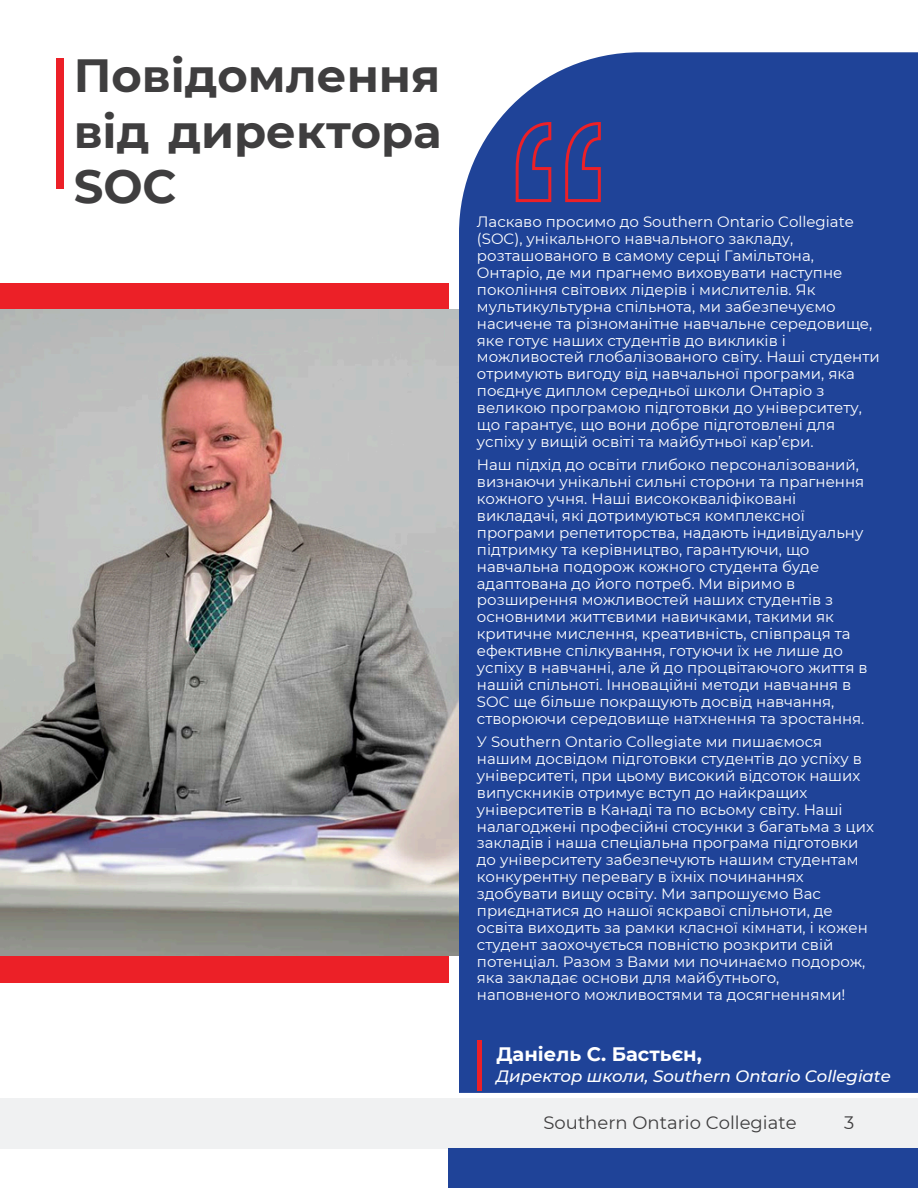
<style>
.page{position:relative;width:918px;height:1188px;background:#fff}
.page>*{position:absolute;margin:0;border:0;box-sizing:border-box;transform-origin:0 0}
.t1{font:700 46.5px/55.2px "Montserrat";color:#3f3e3f;text-align:justify}
.t2{font:700 19.5px "Montserrat";color:#fff}
.t3{font:18px "Montserrat";color:#3f3e3f}
.t4{font:italic 500 16.5px "Montserrat";color:#fff}
.t5{font:15px/16.8px "Montserrat";color:#fff}
</style>
<div class="page">
<div style="left:0;top:1098px;width:918px;height:51px;background:#f0f1f2"></div>
<div style="left:0;top:283px;width:448px;height:700px;background:#ec2027"></div>
<img style="left:0;top:310px;width:459px;height:646px">
<div style="left:56px;top:58px;width:8px;height:131px;background:#ec2027"></div>
<div style="left:448px;top:1149px;width:470px;height:39px;background:#1f4398"></div>
<div style="left:459px;top:52px;width:459px;height:1041px;background:#1f4398"></div>
<div style="left:477px;top:1041px;width:5px;height:49px;background:#ec2027"></div>
<svg style="left:516px;top:122px;width:85px;height:80px;background:#473b81"></svg>
<p class="t1" style="left:74px;top:48px;width:369px">Повідомлення від директора SOC</p>
<p class="t5" style="left:477px;top:214px;width:404px">Ласкаво просимо до Southern Ontario Collegiate (SOC), унікального навчального закладу, розташованого в самому серці Гамільтона, Онтаріо, де ми прагнемо виховувати наступне покоління світових лідерів і мислителів. Як мультикультурна спільнота, ми забезпечуємо насичене та різноманітне навчальне середовище, яке готує наших студентів до викликів і можливостей глобалізованого світу. Наші студенти отримують вигоду від навчальної програми, яка поєднує диплом середньої школи Онтаріо з великою програмою підготовки до університету, що гарантує, що вони добре підготовлені для успіху у вищій освіті та майбутньої кар’єри.</p>
<h2 class="t5" style="left:477px;top:457px;width:392px">Наш підхід до освіти глибоко персоналізований, визнаючи унікальні сильні сторони та прагнення кожного учня. Наші висококваліфіковані викладачі, які дотримуються комплексної програми репетиторства, надають індивідуальну підтримку та керівництво, гарантуючи, що навчальна подорож кожного студента буде адаптована до його потреб. Ми віримо в розширення можливостей наших студентів з основними життєвими навичками, такими як критичне мислення, креативність, співпраця та ефективне спілкування, готуючи їх не лише до успіху в навчанні, але й до процвітаючого життя в нашій спільноті. Інноваційні методи навчання в SOC ще більше покращують досвід навчання, створюючи середовище натхнення та зростання.</h2>
<h4 class="t5" style="left:477px;top:733px;width:399px">У Southern Ontario Collegiate ми пишаємося нашим досвідом підготовки студентів до успіху в університеті, при цьому високий відсоток наших випускників отримує вступ до найкращих університетів в Канаді та по всьому світу. Наші налагоджені професійні стосунки з багатьма з цих закладів і наша спеціальна програма підготовки до університету забезпечують нашим студентам конкурентну перевагу в їхніх починаннях здобувати вищу освіту. Ми запрошуємо Вас приєднатися до нашої яскравої спільноти, де освіта виходить за рамки класної кімнати, і кожен студент заохочується повністю розкрити свій потенціал. Разом з Вами ми починаємо подорож, яка закладає основи для майбутнього, наповненого можливостями та досягненнями!</h4>
<h1 class="t2" style="left:496px;top:1042px;width:207px">Даніель С. Бастьєн,</h1>
<p class="t4" style="left:496px;top:1067px;width:396px">Директор школи, Southern Ontario Collegiate</p>
<h3 class="t3" style="left:544px;top:1112px;width:255px">Southern Ontario Collegiate</h3>
<p class="t3" style="left:844px;top:1112px;width:12px">3</p>
</div>
